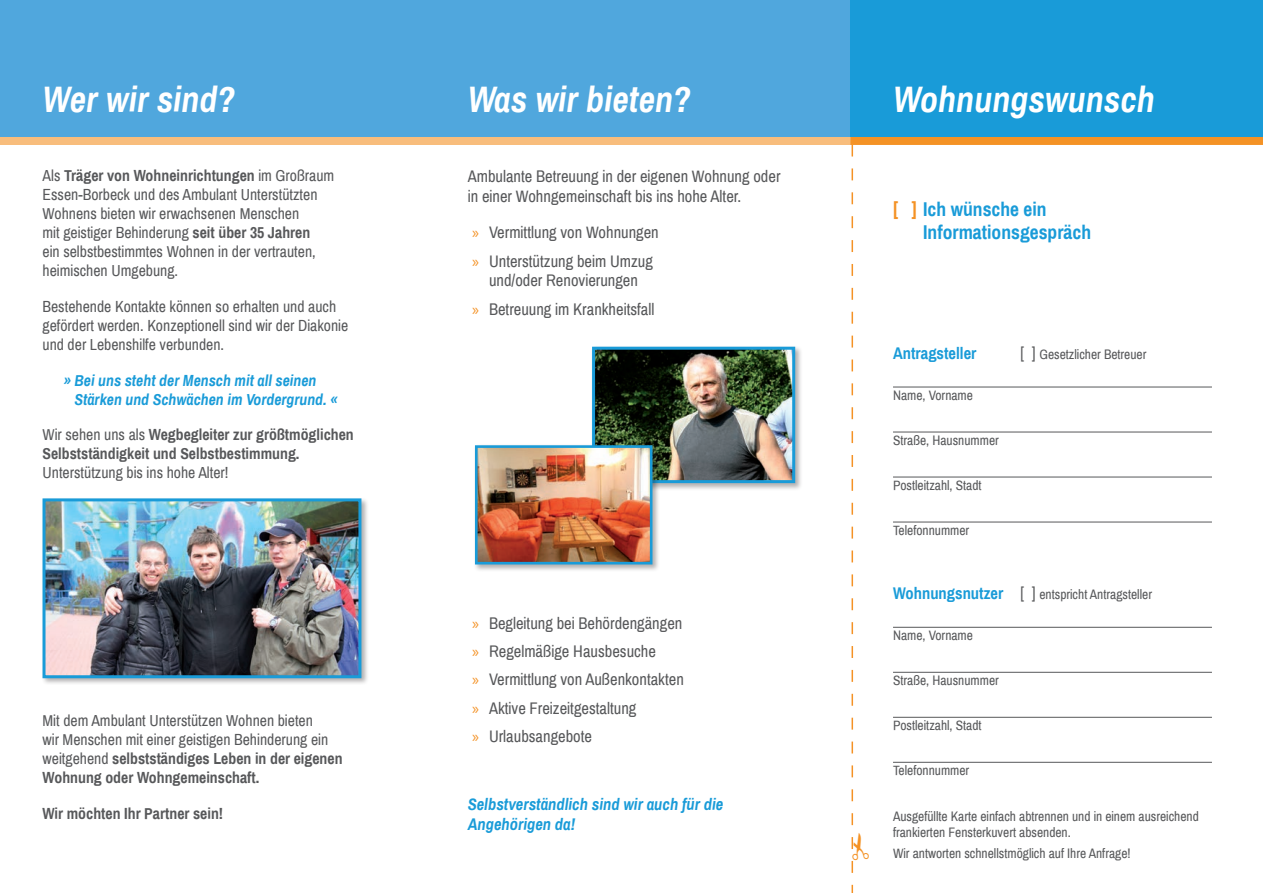
<style>
.page{position:relative;width:1263px;height:893px;background:#fff}
.page>*{position:absolute;margin:0;border:0;box-sizing:border-box;transform-origin:0 0}
.t1{font:italic 700 36px "Archivo Narrow";color:#fff}
.t2{font:700 19.5px/22.5px "Archivo Narrow";color:#199bd8}
.t3{font:16.5px/28.3px "Archivo Narrow";color:#57585a}
.t4{font:italic 700 16.5px/19.8px "Archivo Narrow";color:#199bd8}
.t5{font:700 16.5px "Archivo Narrow";color:#199bd8}
.t6{font:15.75px/18.9px "Archivo Narrow";color:#57585a}
.t7{font:700 15.75px/18.9px "Archivo Narrow";color:#57585a}
.t8{font:italic 700 15.75px/18.9px "Archivo Narrow";color:#199bd8}
.t9{font:13.5px/16.2px "Archivo Narrow";color:#57585a}
.s1{font-weight:700}
.s2{font-weight:400}
.s3{font-family:"Myriad Pro";color:#f49225}
.s4{color:#f49225}
.s5{font-size:16.5px}
.s6{font-weight:700;font-size:16.5px;color:#199bd8}
</style>
<div class="page">
<div style="left:0;top:0;width:850px;height:145px;background:#f49225;opacity:.6"></div>
<div style="left:0;top:0;width:850px;height:136px;background:#50a7dd"></div>
<div style="left:850px;top:0;width:413px;height:145px;background:#f49225"></div>
<div style="left:850px;top:0;width:413px;height:136px;background:#199bd8"></div>
<hr style="left:893px;top:387px;width:319px;height:1px;background:#57585a">
<hr style="left:893px;top:432px;width:319px;height:1px;background:#57585a">
<hr style="left:893px;top:477px;width:319px;height:1px;background:#57585a">
<hr style="left:893px;top:522px;width:319px;height:1px;background:#57585a">
<hr style="left:893px;top:627px;width:319px;height:1px;background:#57585a">
<hr style="left:893px;top:672px;width:319px;height:1px;background:#57585a">
<hr style="left:893px;top:717px;width:319px;height:1px;background:#57585a">
<hr style="left:893px;top:762px;width:319px;height:1px;background:#57585a">
<div style="left:590px;top:345px;width:213px;height:146px;background:#231f20;opacity:.35"></div>
<img style="left:596px;top:351px;width:195px;height:128px">
<div style="left:592px;top:347px;width:203px;height:136px;border:3px solid #199bd8"></div>
<div style="left:473px;top:444px;width:187px;height:128px;background:#231f20;opacity:.35"></div>
<img style="left:479px;top:449px;width:169px;height:111px">
<div style="left:475px;top:445px;width:177px;height:119px;border:3px solid #199bd8"></div>
<div style="left:41px;top:497px;width:328px;height:189px;background:#231f20;opacity:.35"></div>
<img style="left:47px;top:502px;width:310px;height:172px">
<div style="left:43px;top:498px;width:318px;height:180px;border:3px solid #199bd8"></div>
<svg style="left:851px;top:145px;width:3px;height:748px"></svg>
<h1 class="t1" style="left:43px;top:77px;width:194px">Wer wir sind?</h1>
<h1 class="t1" style="left:468px;top:77px;width:225px">Was wir bieten?</h1>
<h1 class="t1" style="left:893px;top:77px;width:263px">Wohnungswunsch</h1>
<p class="t6" style="left:43px;top:167px;width:293px">Als <span class="s1">Träger von Wohneinrichtungen</span> im Großraum Essen-Borbeck und des Ambulant Unterstützten Wohnens bieten wir erwachsenen Menschen<br>mit geistiger Behinderung <span class="s1">seit über 35 Jahren<br></span>ein selbstbestimmtes Wohnen in der vertrauten, heimischen Umgebung.</p>
<p class="t6" style="left:43px;top:297px;width:307px">Bestehende Kontakte können so erhalten und auch gefördert werden. Konzeptionell sind wir der Diakonie und der Lebenshilfe verbunden.</p>
<p class="t8" style="left:75px;top:371px;width:264px;text-indent:-11px">» Bei uns steht der Mensch mit all seinen<br>Stärken und Schwächen im Vordergrund. «</p>
<p class="t7" style="left:43px;top:425px;width:313px"><span class="s2">Wir sehen uns als</span> Wegbegleiter zur größtmöglichen<br>Selbstständigkeit und Selbstbestimmung.</p>
<p class="t6" style="left:43px;top:464px;width:187px">Unterstützung bis ins hohe Alter!</p>
<p class="t6" style="left:43px;top:712px;width:302px">Mit dem Ambulant Unterstützen Wohnen bieten<br>wir Menschen mit einer geistigen Behinderung ein weitgehend <span class="s1">selbstständiges Leben in der eigenen Wohnung oder Wohngemeinschaft.</span></p>
<p class="t7" style="left:43px;top:804px;width:182px">Wir möchten Ihr Partner sein!</p>
<p class="t3" style="left:468px;top:167px;width:314px;line-height:19.8px">Ambulante Betreuung in der eigenen Wohnung oder in einer Wohngemeinschaft bis ins hohe Alter.</p>
<p class="t3" style="left:472px;top:219px;width:188px"><span class="s3">»</span> Vermittlung von Wohnungen <span class="s3">»</span> Unterstützung beim Umzug</p>
<p class="t3" style="left:472px;top:267px;width:184px;text-align:center">und/oder Renovierungen<br><span class="s3">»</span> Betreuung im Krankheitsfall</p>
<p class="t3" style="left:472px;top:609px;width:213px"><span class="s3">»</span> Begleitung bei Behördengängen <span class="s3">»</span> Regelmäßige Hausbesuche<br><span class="s3">»</span> Vermittlung von Außenkontakten <span class="s3">»</span> Aktive Freizeitgestaltung<br><span class="s3">»</span> Urlaubsangebote</p>
<p class="t4" style="left:468px;top:794px;width:257px">Selbstverständlich sind wir auch für die<br>Angehörigen da!</p>
<p class="t2" style="left:923px;top:198px;width:169px;text-indent:-30px"><span class="s4">[ ]</span> Ich wünsche ein<br>Informationsgespräch</p>
<p class="t5" style="left:893px;top:343px;width:85px">Antragsteller</p>
<p class="t9" style="left:1020px;top:346px;width:127px"><span class="s5">[ ]</span> Gesetzlicher Betreuer</p>
<p class="t9" style="left:893px;top:388px;width:81px">Name, Vorname</p>
<p class="t9" style="left:893px;top:433px;width:107px">Straße, Hausnummer</p>
<p class="t9" style="left:893px;top:478px;width:90px">Postleitzahl, Stadt</p>
<p class="t9" style="left:893px;top:523px;width:78px">Telefonnummer</p>
<p class="t9" style="left:893px;top:586px;width:260px"><span class="s6">Wohnungsnutzer</span> <span class="s5">[ ]</span> entspricht Antragsteller</p>
<p class="t9" style="left:893px;top:628px;width:81px">Name, Vorname</p>
<p class="t9" style="left:893px;top:673px;width:107px">Straße, Hausnummer</p>
<p class="t9" style="left:893px;top:718px;width:90px">Postleitzahl, Stadt</p>
<p class="t9" style="left:893px;top:763px;width:78px">Telefonnummer</p>
<p class="t9" style="left:893px;top:808px;width:307px">Ausgefüllte Karte einfach abtrennen und in einem ausreichend frankierten Fensterkuvert absenden.</p>
<p class="t9" style="left:893px;top:845px;width:239px">Wir antworten schnellstmöglich auf Ihre Anfrage!</p>
</div>
